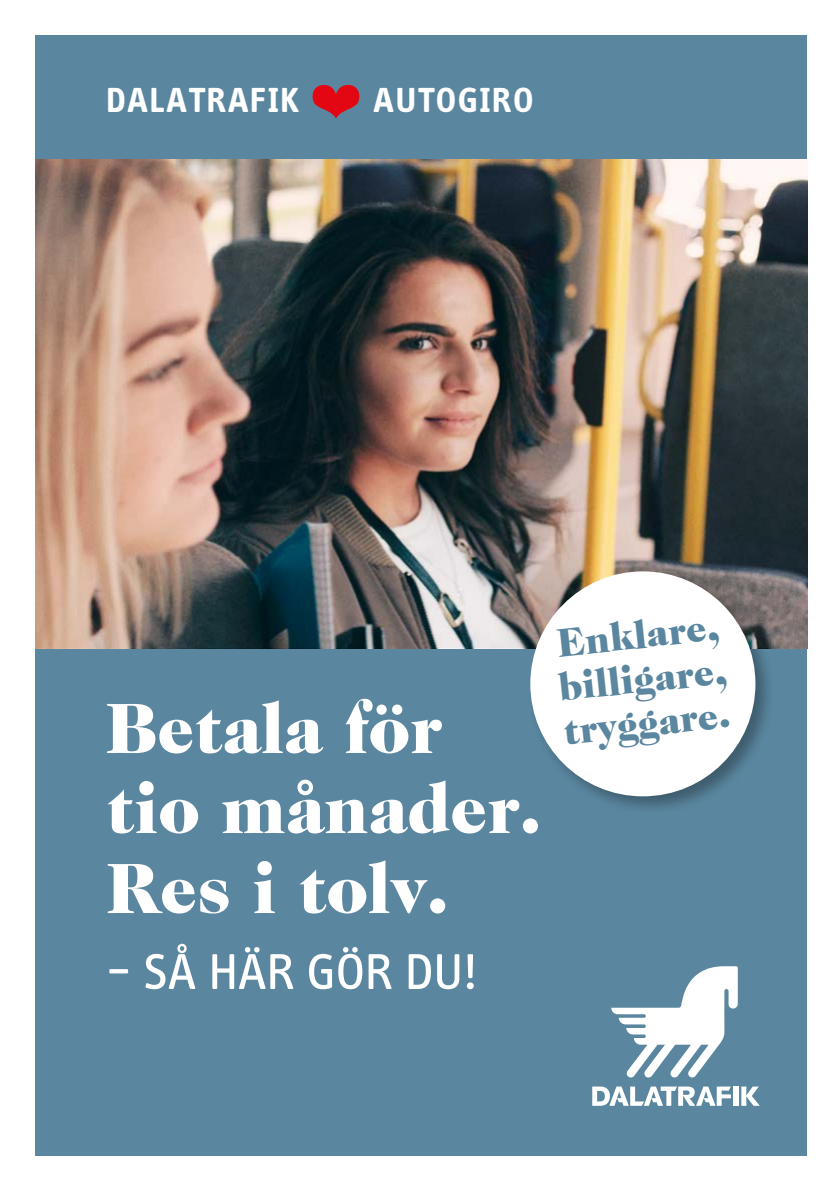
<style>
.page{position:relative;width:840px;height:1191px;background:#fff}
.page>*{position:absolute;margin:0;border:0;box-sizing:border-box;transform-origin:0 0}
.t1{font:900 72px/80px "Caslon Two Twenty Four";color:#fff}
.t2{font:52px "Info Display OT";color:#fff}
.t3{font:900 40px/44px "Caslon Two Twenty Four";color:#5a869f;text-align:justify}
.t4{font:700 36px "Info Display OT";letter-spacing:.06em;color:#fff}
.s1{color:#e30613}
</style>
<div class="page">
<div style="left:35px;top:35px;width:771px;height:1120px;background:#5a869f"></div>
<div style="left:732px;top:1086px;width:6px;height:19px;background:#fff"></div>
<svg style="left:741px;top:1086px;width:18px;height:19px"></svg>
<svg style="left:592px;top:1086px;width:138px;height:19px"></svg>
<svg style="left:611px;top:966px;width:126px;height:112px"></svg>
<img style="left:35px;top:159px;width:771px;height:489px">
<div style="left:526px;top:568px;width:248px;height:248px;background:#000;opacity:.3"></div>
<div style="left:530px;top:571px;width:225px;height:225px;background:#fff;border-radius:50%"></div>
<p class="t4" style="left:106px;top:78px;width:428px">DALATRAFIK <span class="s1">❤</span> AUTOGIRO</p>
<p class="t1" style="left:106px;top:688px;width:436px">Betala för tio månader.<br>Res i tolv.</p>
<p class="t2" style="left:106px;top:940px;width:372px">– SÅ HÄR GÖR DU!</p>
<p class="t3" style="left:551px;top:621px;width:170px;rotate:-6deg">Enklare, billigare, tryggare.</p>
</div>
